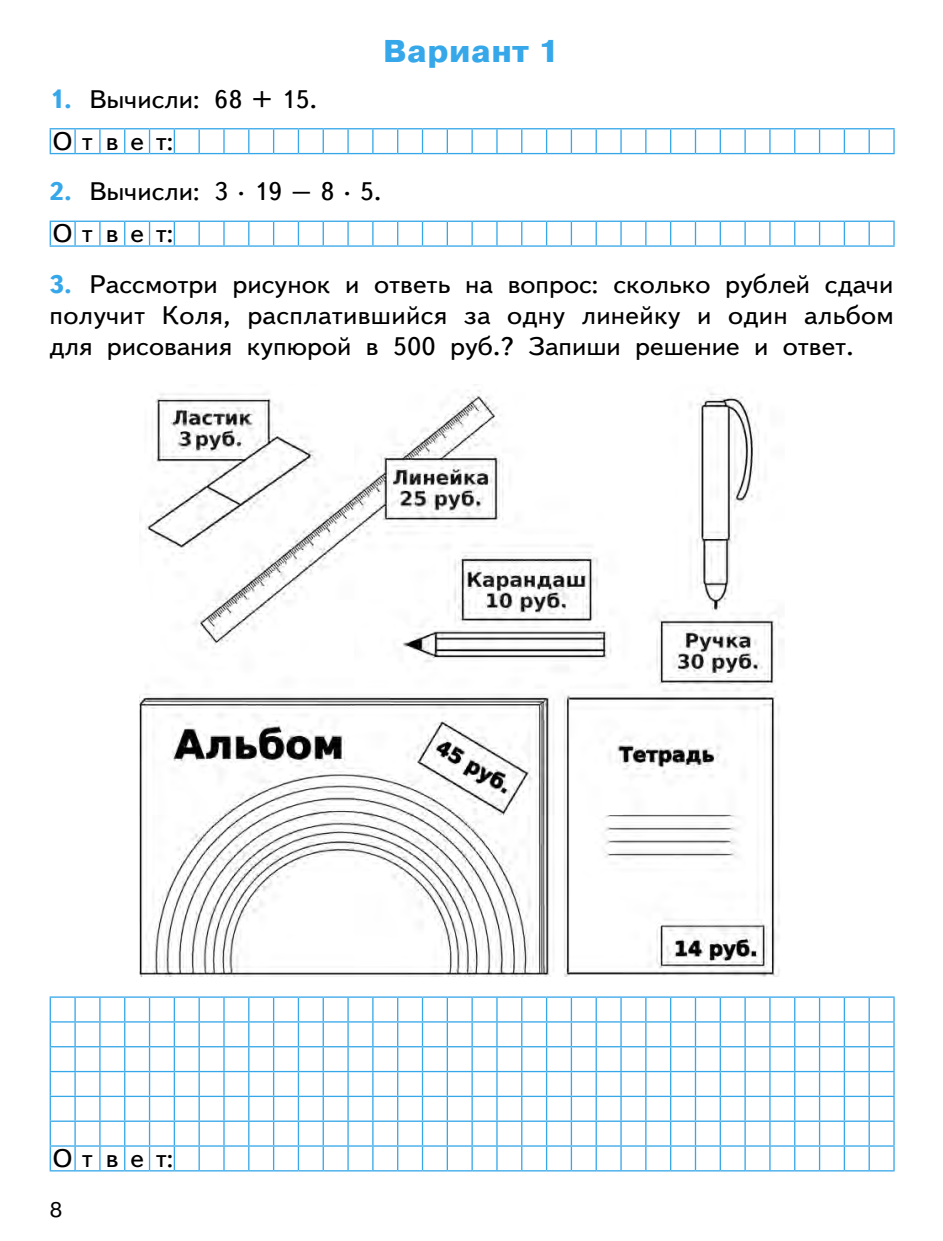
<style>
.page{position:relative;width:943px;height:1241px;background:#fff}
.page>*{position:absolute;margin:0;border:0;box-sizing:border-box;transform-origin:0 0}
.t1{font:800 31.5px "Pragmatica";letter-spacing:.01em;color:#36a7e9}
.t2{font:25.38px/42.2px "Text";color:#000;scale:1.08 1}
.t3{font:21px "Pragmatica";color:#000;scale:1.08 1}
.s1{font-weight:700;color:#36a7e9}
</style>
<div class="page">
<svg style="left:50px;top:128px;width:844px;height:26px"></svg>
<hr style="left:50px;top:220px;width:25px;height:2px;background:#36a7e9">
<svg style="left:50px;top:222px;width:1px;height:23px"></svg>
<hr style="left:75px;top:220px;width:25px;height:2px;background:#36a7e9">
<hr style="left:74px;top:222px;width:2px;height:23px;background:#36a7e9">
<hr style="left:100px;top:220px;width:25px;height:2px;background:#36a7e9">
<hr style="left:99px;top:222px;width:2px;height:23px;background:#36a7e9">
<svg style="left:248px;top:222px;width:1px;height:23px"></svg>
<hr style="left:125px;top:220px;width:24px;height:2px;background:#36a7e9">
<svg style="left:124px;top:222px;width:1px;height:23px"></svg>
<svg style="left:273px;top:222px;width:1px;height:23px"></svg>
<hr style="left:149px;top:220px;width:25px;height:2px;background:#36a7e9">
<svg style="left:149px;top:222px;width:1px;height:23px"></svg>
<svg style="left:298px;top:222px;width:1px;height:23px"></svg>
<svg style="left:174px;top:222px;width:1px;height:23px"></svg>
<hr style="left:322px;top:222px;width:2px;height:23px;background:#36a7e9">
<hr style="left:198px;top:222px;width:2px;height:23px;background:#36a7e9">
<hr style="left:223px;top:222px;width:2px;height:23px;background:#36a7e9">
<hr style="left:347px;top:222px;width:2px;height:23px;background:#36a7e9">
<svg style="left:372px;top:222px;width:1px;height:23px"></svg>
<svg style="left:397px;top:222px;width:1px;height:23px"></svg>
<svg style="left:422px;top:222px;width:1px;height:23px"></svg>
<hr style="left:446px;top:222px;width:2px;height:23px;background:#36a7e9">
<hr style="left:471px;top:222px;width:2px;height:23px;background:#36a7e9">
<svg style="left:496px;top:222px;width:1px;height:23px"></svg>
<svg style="left:521px;top:222px;width:1px;height:23px"></svg>
<svg style="left:546px;top:222px;width:1px;height:23px"></svg>
<hr style="left:570px;top:222px;width:2px;height:23px;background:#36a7e9">
<hr style="left:595px;top:222px;width:2px;height:23px;background:#36a7e9">
<svg style="left:620px;top:222px;width:1px;height:23px"></svg>
<svg style="left:645px;top:222px;width:1px;height:23px"></svg>
<svg style="left:670px;top:222px;width:1px;height:23px"></svg>
<hr style="left:694px;top:222px;width:2px;height:23px;background:#36a7e9">
<hr style="left:719px;top:222px;width:2px;height:23px;background:#36a7e9">
<svg style="left:744px;top:222px;width:1px;height:23px"></svg>
<svg style="left:769px;top:222px;width:1px;height:23px"></svg>
<svg style="left:794px;top:222px;width:1px;height:23px"></svg>
<svg style="left:819px;top:222px;width:1px;height:23px"></svg>
<hr style="left:843px;top:222px;width:2px;height:23px;background:#36a7e9">
<svg style="left:868px;top:222px;width:1px;height:23px"></svg>
<svg style="left:893px;top:222px;width:1px;height:23px"></svg>
<hr style="left:50px;top:245px;width:25px;height:2px;background:#36a7e9">
<hr style="left:199px;top:220px;width:25px;height:2px;background:#36a7e9">
<hr style="left:224px;top:220px;width:25px;height:2px;background:#36a7e9">
<hr style="left:75px;top:245px;width:25px;height:2px;background:#36a7e9">
<hr style="left:199px;top:245px;width:25px;height:2px;background:#36a7e9">
<hr style="left:224px;top:245px;width:25px;height:2px;background:#36a7e9">
<hr style="left:249px;top:220px;width:24px;height:2px;background:#36a7e9">
<hr style="left:100px;top:245px;width:25px;height:2px;background:#36a7e9">
<hr style="left:249px;top:245px;width:24px;height:2px;background:#36a7e9">
<hr style="left:273px;top:220px;width:25px;height:2px;background:#36a7e9">
<hr style="left:125px;top:245px;width:24px;height:2px;background:#36a7e9">
<hr style="left:273px;top:245px;width:25px;height:2px;background:#36a7e9">
<hr style="left:298px;top:220px;width:25px;height:2px;background:#36a7e9">
<hr style="left:149px;top:245px;width:25px;height:2px;background:#36a7e9">
<hr style="left:298px;top:245px;width:25px;height:2px;background:#36a7e9">
<hr style="left:174px;top:220px;width:25px;height:2px;background:#36a7e9">
<hr style="left:323px;top:220px;width:25px;height:2px;background:#36a7e9">
<hr style="left:348px;top:220px;width:25px;height:2px;background:#36a7e9">
<hr style="left:373px;top:220px;width:25px;height:2px;background:#36a7e9">
<hr style="left:398px;top:220px;width:24px;height:2px;background:#36a7e9">
<hr style="left:174px;top:245px;width:25px;height:2px;background:#36a7e9">
<hr style="left:323px;top:245px;width:25px;height:2px;background:#36a7e9">
<hr style="left:348px;top:245px;width:25px;height:2px;background:#36a7e9">
<hr style="left:373px;top:245px;width:25px;height:2px;background:#36a7e9">
<hr style="left:398px;top:245px;width:24px;height:2px;background:#36a7e9">
<hr style="left:422px;top:220px;width:25px;height:2px;background:#36a7e9">
<hr style="left:422px;top:245px;width:25px;height:2px;background:#36a7e9">
<hr style="left:447px;top:220px;width:25px;height:2px;background:#36a7e9">
<hr style="left:447px;top:245px;width:25px;height:2px;background:#36a7e9">
<hr style="left:472px;top:220px;width:25px;height:2px;background:#36a7e9">
<hr style="left:472px;top:245px;width:25px;height:2px;background:#36a7e9">
<hr style="left:497px;top:220px;width:25px;height:2px;background:#36a7e9">
<hr style="left:497px;top:245px;width:25px;height:2px;background:#36a7e9">
<hr style="left:522px;top:220px;width:24px;height:2px;background:#36a7e9">
<hr style="left:546px;top:220px;width:25px;height:2px;background:#36a7e9">
<hr style="left:522px;top:245px;width:24px;height:2px;background:#36a7e9">
<hr style="left:546px;top:245px;width:25px;height:2px;background:#36a7e9">
<hr style="left:571px;top:220px;width:25px;height:2px;background:#36a7e9">
<hr style="left:571px;top:245px;width:25px;height:2px;background:#36a7e9">
<hr style="left:596px;top:220px;width:25px;height:2px;background:#36a7e9">
<hr style="left:596px;top:245px;width:25px;height:2px;background:#36a7e9">
<hr style="left:621px;top:220px;width:25px;height:2px;background:#36a7e9">
<hr style="left:646px;top:220px;width:24px;height:2px;background:#36a7e9">
<hr style="left:670px;top:220px;width:25px;height:2px;background:#36a7e9">
<hr style="left:695px;top:220px;width:25px;height:2px;background:#36a7e9">
<hr style="left:720px;top:220px;width:25px;height:2px;background:#36a7e9">
<hr style="left:745px;top:220px;width:25px;height:2px;background:#36a7e9">
<hr style="left:770px;top:220px;width:24px;height:2px;background:#36a7e9">
<hr style="left:794px;top:220px;width:25px;height:2px;background:#36a7e9">
<hr style="left:819px;top:220px;width:25px;height:2px;background:#36a7e9">
<hr style="left:844px;top:220px;width:25px;height:2px;background:#36a7e9">
<hr style="left:869px;top:220px;width:25px;height:2px;background:#36a7e9">
<hr style="left:621px;top:245px;width:25px;height:2px;background:#36a7e9">
<hr style="left:646px;top:245px;width:24px;height:2px;background:#36a7e9">
<hr style="left:670px;top:245px;width:25px;height:2px;background:#36a7e9">
<hr style="left:695px;top:245px;width:25px;height:2px;background:#36a7e9">
<hr style="left:720px;top:245px;width:25px;height:2px;background:#36a7e9">
<hr style="left:745px;top:245px;width:25px;height:2px;background:#36a7e9">
<hr style="left:770px;top:245px;width:24px;height:2px;background:#36a7e9">
<hr style="left:794px;top:245px;width:25px;height:2px;background:#36a7e9">
<hr style="left:819px;top:245px;width:25px;height:2px;background:#36a7e9">
<hr style="left:844px;top:245px;width:25px;height:2px;background:#36a7e9">
<hr style="left:869px;top:245px;width:25px;height:2px;background:#36a7e9">
<img style="left:139px;top:384px;width:641px;height:591px">
<hr style="left:50px;top:1169px;width:25px;height:2px;background:#36a7e9">
<hr style="left:75px;top:1169px;width:25px;height:2px;background:#36a7e9">
<hr style="left:199px;top:1169px;width:25px;height:2px;background:#36a7e9">
<hr style="left:224px;top:1169px;width:25px;height:2px;background:#36a7e9">
<hr style="left:100px;top:1169px;width:25px;height:2px;background:#36a7e9">
<hr style="left:249px;top:1169px;width:24px;height:2px;background:#36a7e9">
<hr style="left:125px;top:1169px;width:24px;height:2px;background:#36a7e9">
<hr style="left:273px;top:1169px;width:25px;height:2px;background:#36a7e9">
<hr style="left:149px;top:1169px;width:25px;height:2px;background:#36a7e9">
<hr style="left:298px;top:1169px;width:25px;height:2px;background:#36a7e9">
<hr style="left:174px;top:1169px;width:25px;height:2px;background:#36a7e9">
<hr style="left:323px;top:1169px;width:25px;height:2px;background:#36a7e9">
<hr style="left:348px;top:1169px;width:25px;height:2px;background:#36a7e9">
<hr style="left:373px;top:1169px;width:25px;height:2px;background:#36a7e9">
<hr style="left:398px;top:1169px;width:24px;height:2px;background:#36a7e9">
<hr style="left:422px;top:1169px;width:25px;height:2px;background:#36a7e9">
<hr style="left:447px;top:1169px;width:25px;height:2px;background:#36a7e9">
<hr style="left:472px;top:1169px;width:25px;height:2px;background:#36a7e9">
<hr style="left:497px;top:1169px;width:25px;height:2px;background:#36a7e9">
<hr style="left:522px;top:1169px;width:24px;height:2px;background:#36a7e9">
<hr style="left:546px;top:1169px;width:25px;height:2px;background:#36a7e9">
<hr style="left:571px;top:1169px;width:25px;height:2px;background:#36a7e9">
<hr style="left:596px;top:1169px;width:25px;height:2px;background:#36a7e9">
<svg style="left:50px;top:996px;width:844px;height:173px"></svg>
<hr style="left:621px;top:1169px;width:25px;height:2px;background:#36a7e9">
<hr style="left:646px;top:1169px;width:24px;height:2px;background:#36a7e9">
<hr style="left:670px;top:1169px;width:25px;height:2px;background:#36a7e9">
<hr style="left:695px;top:1169px;width:25px;height:2px;background:#36a7e9">
<hr style="left:720px;top:1169px;width:25px;height:2px;background:#36a7e9">
<hr style="left:745px;top:1169px;width:25px;height:2px;background:#36a7e9">
<hr style="left:770px;top:1169px;width:24px;height:2px;background:#36a7e9">
<hr style="left:794px;top:1169px;width:25px;height:2px;background:#36a7e9">
<hr style="left:819px;top:1169px;width:25px;height:2px;background:#36a7e9">
<hr style="left:844px;top:1169px;width:25px;height:2px;background:#36a7e9">
<hr style="left:869px;top:1169px;width:25px;height:2px;background:#36a7e9">
<p class="t1" style="left:383px;top:31px;width:178px">Вариант 1</p>
<p class="t2" style="left:50px;top:79px;width:249px"><span class="s1">1.</span> Вычисли: 68 + 15.<br>Ответ:</p>
<p class="t2" style="left:50px;top:172px;width:309px"><span class="s1">2.</span> Вычисли: 3 · 19 – 8 · 5.<br>Ответ:</p>
<p class="t2" style="left:50px;top:270px;width:783px;line-height:31px;text-align:justify"><span class="s1">3.</span> Рассмотри рисунок и ответь на вопрос: сколько рублей сдачи получит Коля, расплатившийся за одну линейку и один альбом для рисования купюрой в 500 руб.? Запиши решение и ответ.</p>
<p class="t2" style="left:53px;top:1138px;width:113px">Ответ:</p>
<p class="t3" style="left:50px;top:1196px;width:14px">8</p>
</div>
